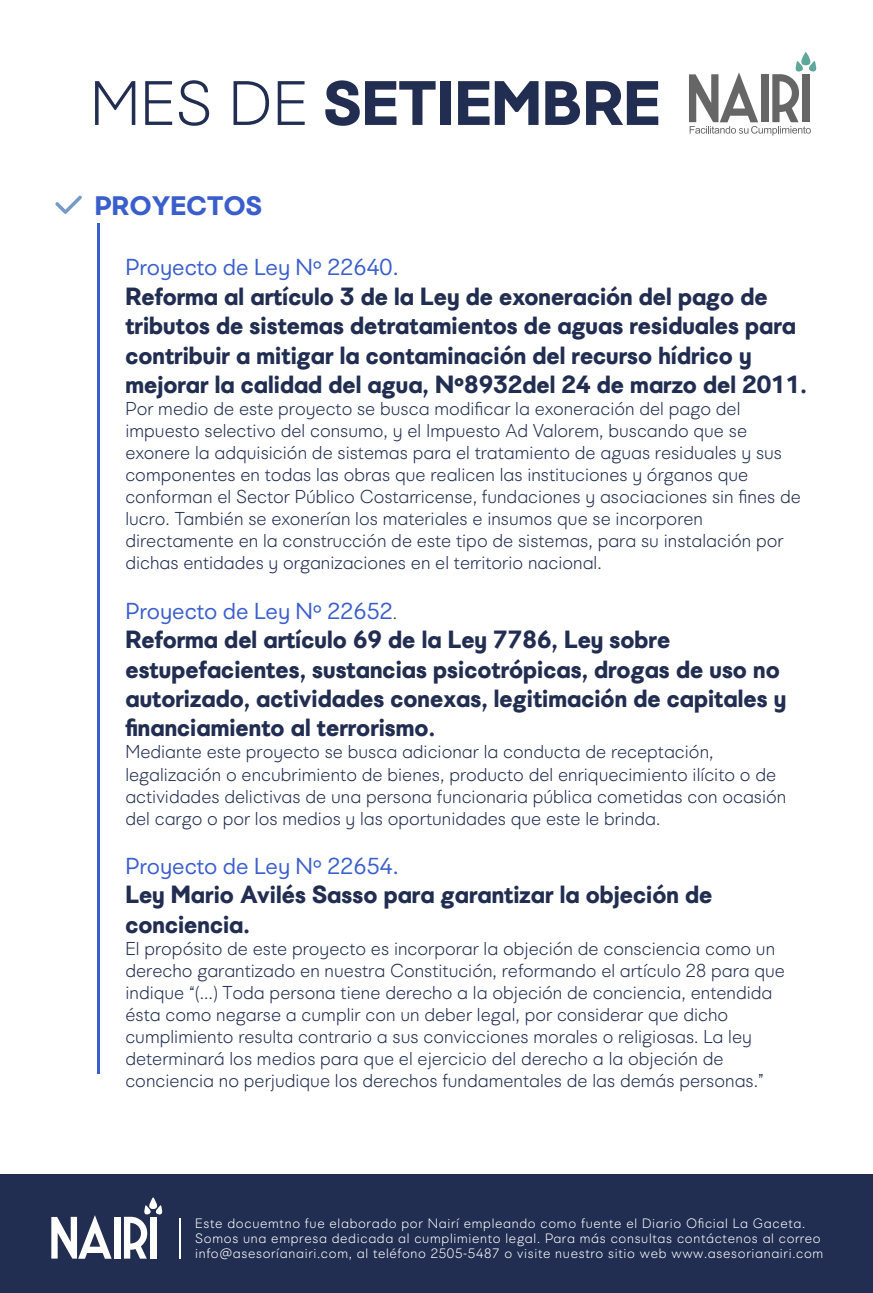
<style>
.page{position:relative;width:873px;height:1293px;background:#fff}
.page>*{position:absolute;margin:0;border:0;box-sizing:border-box;transform-origin:0 0}
.t1{font:700 61.69px "UEFA Supercup";color:#212e51}
.t2{font:700 26.34px "UEFA Supercup";color:#3a5fcc}
.t3{font:700 24.5px/29.4px "UEFA Supercup";color:#212e51}
.t4{font:22.75px "UEFA Supercup";color:#3a5fcc}
.t5{font:300 18.38px/22.1px "UEFA Supercup";color:#212e51}
.t6{font:300 13.39px/14.9px "UEFA Supercup";letter-spacing:.05em;color:#fff}
.s1{font-weight:300}
.s2{font-weight:300;font-size:18.38px;color:#212e51}
</style>
<div class="page">
<div style="left:0;top:1174px;width:873px;height:119px;background:#212e51"></div>
<svg style="left:51px;top:1215px;width:61px;height:43px"></svg>
<div style="left:114px;top:1216px;width:6px;height:42px;background:#fff"></div>
<svg style="left:124px;top:1197px;width:39px;height:61px"></svg>
<hr style="left:179px;top:1217px;width:2px;height:41px;background:#fff">
<svg style="left:689px;top:52px;width:128px;height:84px"></svg>
<svg style="left:55px;top:195px;width:27px;height:19px"></svg>
<hr style="left:97px;top:224px;width:2px;height:850px;background:#3a5fcc">
<h1 class="t1" style="left:90px;top:64px;width:571px"><span class="s1">MES DE</span> SETIEMBRE</h1>
<h2 class="t2" style="left:95px;top:189px;width:169px">PROYECTOS</h2>
<p class="t4" style="left:125px;top:254px;width:274px">Proyecto de Ley Nº 22640.</p>
<p class="t3" style="left:125px;top:282px;width:683px">Reforma al artículo 3 de la Ley de exoneración del pago de tributos de sistemas detratamientos de aguas residuales para contribuir a mitigar la contaminación del recurso hídrico y mejorar la calidad del agua, Nº8932del 24 de marzo del 2011.</p>
<p class="t5" style="left:125px;top:397px;width:677px">Por medio de este proyecto se busca modificar la exoneración del pago del impuesto selectivo del consumo, y el Impuesto Ad Valorem, buscando que se exonere la adquisición de sistemas para el tratamiento de aguas residuales y sus componentes en todas las obras que realicen las instituciones y órganos que conforman el Sector Público Costarricense, fundaciones y asociaciones sin fines de lucro. También se exonerían los materiales e insumos que se incorporen directamente en la construcción de este tipo de sistemas, para su instalación por dichas entidades y organizaciones en el territorio nacional.</p>
<p class="t4" style="left:125px;top:597px;width:273px">Proyecto de Ley Nº 22652<span class="s2">.</span></p>
<h3 class="t3" style="left:125px;top:625px;width:662px">Reforma del artículo 69 de la Ley 7786, Ley sobre estupefacientes, sustancias psicotrópicas, drogas de uso no autorizado, actividades conexas, legitimación de capitales y financiamiento al terrorismo.</h3>
<p class="t5" style="left:125px;top:741px;width:662px">Mediante este proyecto se busca adicionar la conducta de receptación, legalización o encubrimiento de bienes, producto del enriquecimiento ilícito o de actividades delictivas de una persona funcionaria pública cometidas con ocasión del cargo o por los medios y las oportunidades que este le brinda.</p>
<p class="t4" style="left:125px;top:852px;width:274px">Proyecto de Ley Nº 22654.</p>
<h3 class="t3" style="left:125px;top:880px;width:588px">Ley Mario Avilés Sasso para garantizar la objeción de conciencia.</h3>
<p class="t5" style="left:125px;top:937px;width:661px">El propósito de este proyecto es incorporar la objeción de consciencia como un derecho garantizado en nuestra Constitución, reformando el artículo 28 para que indique “(…) Toda persona tiene derecho a la objeción de conciencia, entendida ésta como negarse a cumplir con un deber legal, por considerar que dicho cumplimiento resulta contrario a sus convicciones morales o religiosas. La ley determinará los medios para que el ejercicio del derecho a la objeción de conciencia no perjudique los derechos fundamentales de las demás personas.”</p>
<p class="t6" style="left:195px;top:1216px;width:629px">Este docuemtno fue elaborado por Nairí empleando como fuente el Diario Oficial La Gaceta.<br>Somos una empresa dedicada al cumplimiento legal. Para más consultas contáctenos al correo info@asesoríanairi.com, al teléfono 2505-5487 o visite nuestro sitio web www.asesorianairi.com</p>
</div>
